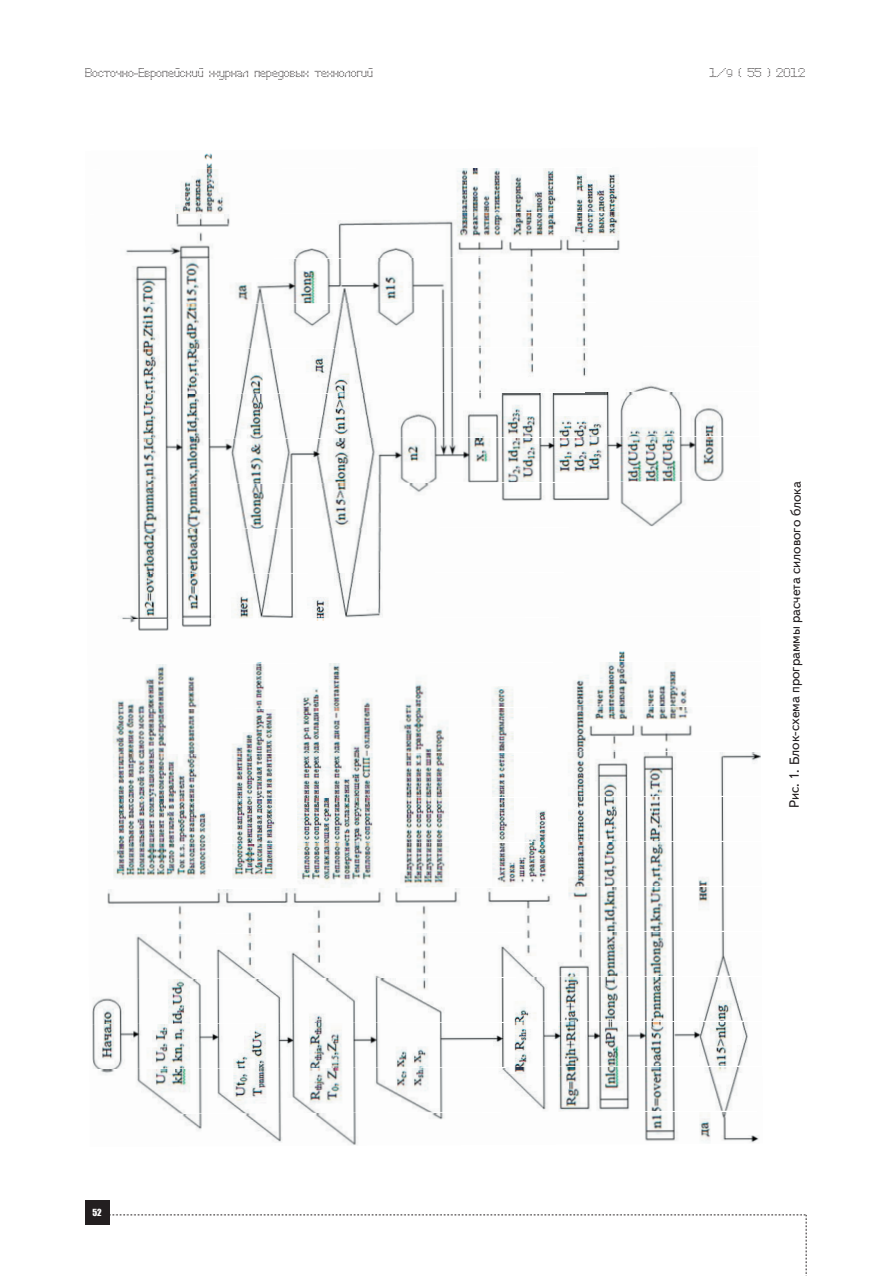
<style>
.page{position:relative;width:893px;height:1276px;background:#fff}
.page>*{position:absolute;margin:0;border:0;box-sizing:border-box;transform-origin:0 0}
.t1{font:13.5px "Text Book C";letter-spacing:-.005em;color:#231f20}
.t2{font:12px "Perfo";letter-spacing:.015em;color:#231f20}
.t3{font:9px "Impact";color:#fff}
.s1{font-size:10.5px}
</style>
<div class="page">
<div style="left:85px;top:1200px;width:24px;height:25px;background:#231f20"></div>
<svg style="left:109px;top:1214px;width:698px;height:62px"></svg>
<img style="left:182px;top:1114px;width:577px;height:31px">
<img style="left:100px;top:1069px;width:641px;height:45px">
<img style="left:92px;top:1024px;width:656px;height:45px">
<img style="left:92px;top:979px;width:655px;height:45px">
<img style="left:136px;top:934px;width:596px;height:45px">
<img style="left:107px;top:889px;width:618px;height:45px">
<img style="left:113px;top:844px;width:612px;height:45px">
<img style="left:113px;top:799px;width:611px;height:45px">
<img style="left:113px;top:754px;width:648px;height:45px">
<img style="left:112px;top:709px;width:644px;height:45px">
<img style="left:113px;top:664px;width:574px;height:45px">
<img style="left:123px;top:619px;width:505px;height:45px">
<img style="left:120px;top:574px;width:263px;height:45px">
<img style="left:137px;top:529px;width:245px;height:45px">
<img style="left:137px;top:484px;width:548px;height:45px">
<img style="left:137px;top:439px;width:587px;height:45px">
<img style="left:137px;top:394px;width:587px;height:45px">
<img style="left:136px;top:349px;width:544px;height:45px">
<img style="left:136px;top:304px;width:451px;height:45px">
<img style="left:132px;top:259px;width:455px;height:45px">
<img style="left:126px;top:214px;width:494px;height:45px">
<img style="left:175px;top:170px;width:444px;height:44px">
<img style="left:204px;top:153px;width:350px;height:17px">
<p class="t2" style="left:85px;top:65px;width:289px">Восточно-Европейский журнал передовых технологий</p>
<p class="t2" style="left:709px;top:65px;width:97px">1/<span class="s1">9</span> ( 55 ) 2012</p>
<p class="t3" style="left:93px;top:1205px;width:11px">52</p>
<p class="t1" style="left:788px;top:808px;width:329px;rotate:-90deg">Рис. 1. Блок-схема программы расчета силового блока</p>
</div>
